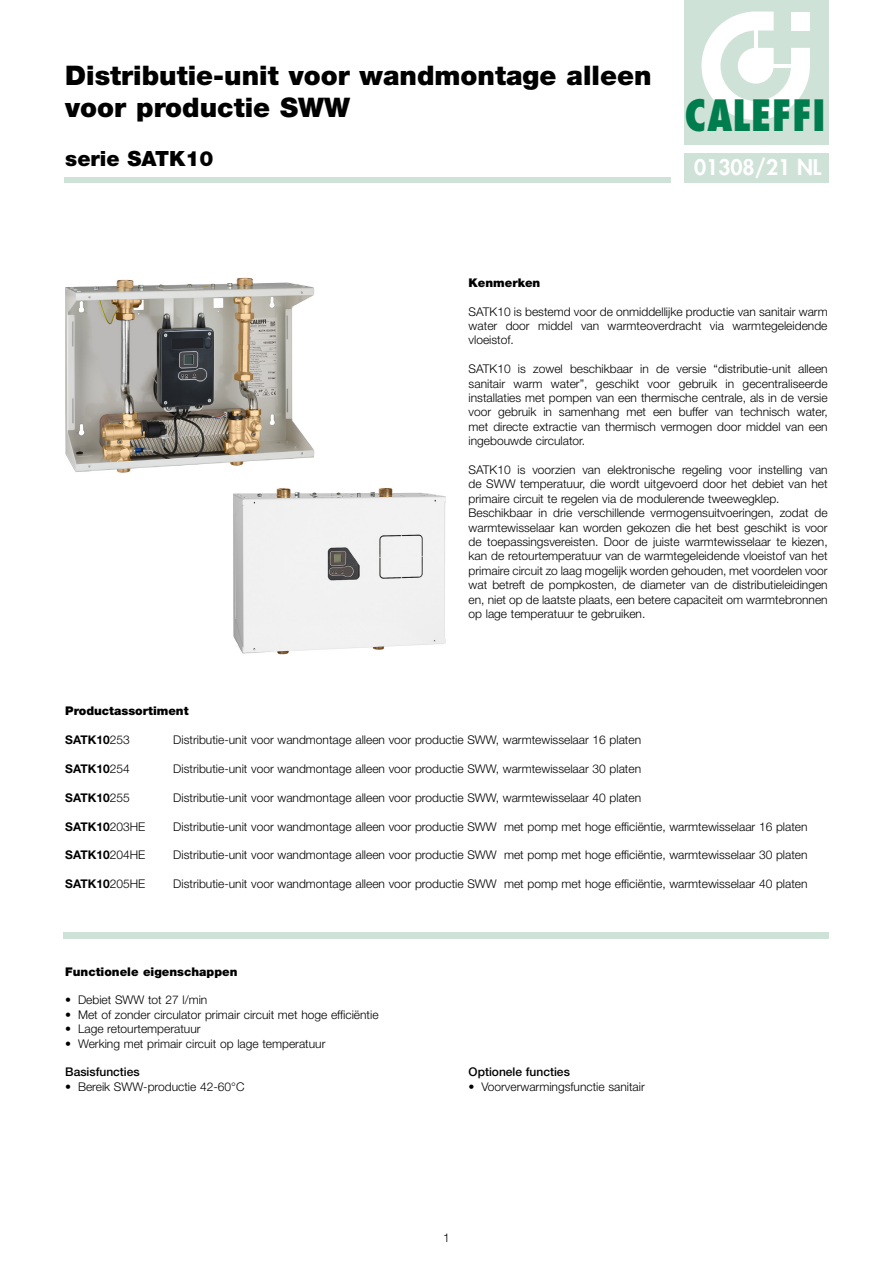
<style>
.page{position:relative;width:893px;height:1263px;background:#fff}
.page>*{position:absolute;margin:0;border:0;box-sizing:border-box;transform-origin:0 0}
.Normale{font:800 condensed 42px "Futura Std";color:#007d4e}
.Normale-2{font:900 27px/32.4px "Helvetica Neue LT Std";color:#000}
.Normale-3{font:900 21px "Helvetica Neue LT Std";color:#000}
.Normale-4{font:800 21px "Futura Std";color:#fff}
.Normale-5{font:300 12px/14.4px "Helvetica Neue LT Std";color:#000;text-align:justify}
.Normale-6{font:700 12px "Helvetica Neue LT Std";color:#000}
.Normale-7{font:900 12px "Helvetica Neue LT Std";color:#000}
.Normale-8{font:500 12px "Helvetica Neue LT Std";color:#000}
.s1{font-weight:300}
</style>
<div class="page">
<div style="left:685px;top:0;width:144px;height:145px;background:#cfe2d8"></div>
<svg style="left:701px;top:12px;width:109px;height:108px"></svg>
<hr style="left:754px;top:30px;width:4px;height:18px;background:#fff">
<hr style="left:773px;top:64px;width:18px;height:4px;background:#fff">
<div style="left:685px;top:153px;width:144px;height:30px;background:#cfe2d8"></div>
<div style="left:64px;top:177px;width:606px;height:5px;background:#cfe2d8"></div>
<div style="left:64px;top:932px;width:765px;height:7px;background:#cfe2d8"></div>
<img style="left:65px;top:277px;width:250px;height:196px">
<img style="left:233px;top:488px;width:213px;height:167px">
<p class="Normale-2" style="left:65px;top:59px;width:588px">Distributie-unit voor wandmontage alleen voor productie SWW</p>
<p class="Normale-3" style="left:65px;top:146px;width:150px">serie SATK10</p>
<p class="Normale" style="left:685px;top:89px;width:143px">CALEFFI</p>
<p class="Normale-4" style="left:694px;top:154px;width:129px">01308/21 NL</p>
<p class="Normale-7" style="left:469px;top:275px;width:73px">Kenmerken</p>
<p class="Normale-5" style="left:469px;top:304px;width:361px">SATK10 is bestemd voor de onmiddellijke productie van sanitair warm water door middel van warmteoverdracht via warmtegeleidende vloeistof.</p>
<p class="Normale-5" style="left:469px;top:361px;width:361px">SATK10 is zowel beschikbaar in de versie “distributie-unit alleen sanitair warm water”, geschikt voor gebruik in gecentraliseerde installaties met pompen van een thermische centrale, als in de versie voor gebruik in samenhang met een buffer van technisch water, met directe extractie van thermisch vermogen door middel van een ingebouwde circulator.</p>
<p class="Normale-5" style="left:469px;top:462px;width:361px">SATK10 is voorzien van elektronische regeling voor instelling van de SWW temperatuur, die wordt uitgevoerd door het debiet van het primaire circuit te regelen via de modulerende tweewegklep.</p>
<p class="Normale-5" style="left:469px;top:505px;width:361px">Beschikbaar in drie verschillende vermogensuitvoeringen, zodat de warmtewisselaar kan worden gekozen die het best geschikt is voor de toepassingsvereisten. Door de juiste warmtewisselaar te kiezen, kan de retourtemperatuur van de warmtegeleidende vloeistof van het primaire circuit zo laag mogelijk worden gehouden, met voordelen voor wat betreft de pompkosten, de diameter van de distributieleidingen en, niet op de laatste plaats, een betere capaciteit om warmtebronnen op lage temperatuur te gebruiken.</p>
<p class="Normale-7" style="left:65px;top:704px;width:125px">Productassortiment</p>
<p class="Normale-6" style="left:65px;top:732px;width:66px">SATK10<span class="s1">253</span></p>
<p class="Normale-5" style="left:173px;top:732px;width:469px">Distributie-unit voor wandmontage alleen voor productie SWW, warmtewisselaar 16 platen</p>
<p class="Normale-6" style="left:65px;top:761px;width:66px">SATK10<span class="s1">254</span></p>
<p class="Normale-5" style="left:173px;top:761px;width:469px">Distributie-unit voor wandmontage alleen voor productie SWW, warmtewisselaar 30 platen</p>
<p class="Normale-6" style="left:65px;top:790px;width:66px">SATK10<span class="s1">255</span></p>
<p class="Normale-5" style="left:173px;top:790px;width:469px">Distributie-unit voor wandmontage alleen voor productie SWW, warmtewisselaar 40 platen</p>
<p class="Normale-6" style="left:65px;top:819px;width:82px">SATK10<span class="s1">203HE</span></p>
<p class="Normale-5" style="left:173px;top:819px;width:636px">Distributie-unit voor wandmontage alleen voor productie SWW met pomp met hoge efficiëntie, warmtewisselaar 16 platen</p>
<p class="Normale-6" style="left:65px;top:848px;width:82px">SATK10<span class="s1">204HE</span></p>
<p class="Normale-5" style="left:173px;top:848px;width:636px">Distributie-unit voor wandmontage alleen voor productie SWW met pomp met hoge efficiëntie, warmtewisselaar 30 platen</p>
<p class="Normale-6" style="left:65px;top:876px;width:82px">SATK10<span class="s1">205HE</span></p>
<p class="Normale-5" style="left:173px;top:876px;width:636px">Distributie-unit voor wandmontage alleen voor productie SWW met pomp met hoge efficiëntie, warmtewisselaar 40 platen</p>
<p class="Normale-7" style="left:65px;top:964px;width:174px">Functionele eigenschappen</p>
<p class="Normale-5" style="left:65px;top:992px;width:144px">• Debiet SWW tot 27 l/min</p>
<p class="Normale-5" style="left:65px;top:1007px;width:315px">• Met of zonder circulator primair circuit met hoge efficiëntie</p>
<p class="Normale-5" style="left:65px;top:1021px;width:137px">• Lage retourtemperatuur</p>
<p class="Normale-5" style="left:65px;top:1036px;width:262px">• Werking met primair circuit op lage temperatuur</p>
<p class="Normale-8" style="left:65px;top:1065px;width:76px">Basisfuncties</p>
<p class="Normale-5" style="left:65px;top:1079px;width:181px">• Bereik SWW-productie 42-60°C</p>
<p class="Normale-8" style="left:469px;top:1065px;width:103px">Optionele functies</p>
<p class="Normale-5" style="left:469px;top:1079px;width:178px">• Voorverwarmingsfunctie sanitair</p>
<p class="Normale-5" style="left:443px;top:1230px;width:8px">1</p>
</div>
